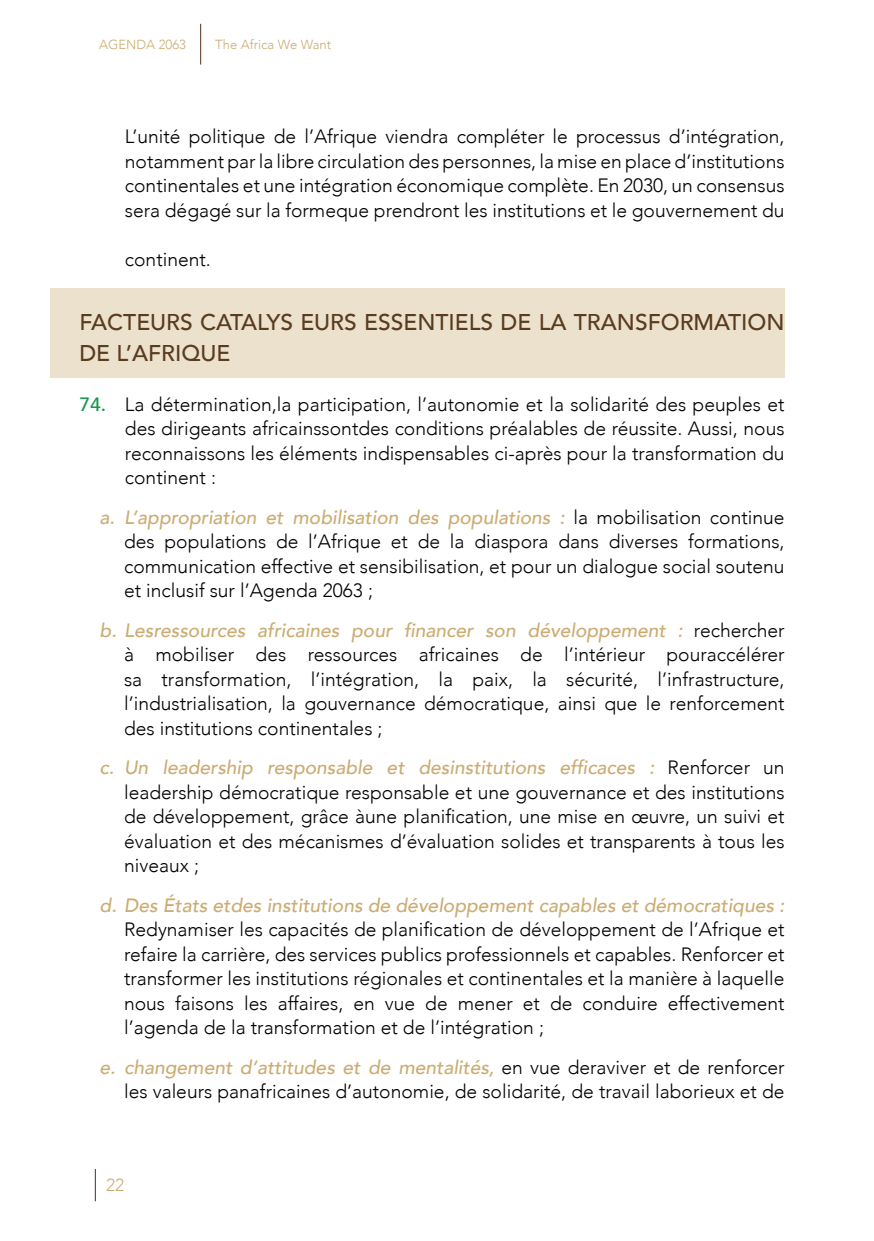
<style>
.page{position:relative;width:874px;height:1241px;background:#fff}
.page>*{position:absolute;margin:0;border:0;box-sizing:border-box;transform-origin:0 0}
.t1{font:500 22.75px/31.5px "Avenir";color:#593b1f}
.t2{font:300 19.25px/24.5px "Avenir";color:#000;text-align:justify}
.t3{font:italic 500 19.25px "Avenir";color:#cbac72}
.t4{font:300 17.5px "Avenir";color:#cbac72}
.t5{font:300 13.12px "Avenir";color:#cbac72}
.s1{font-weight:500;color:#129a48}
.s2{font-weight:500;font-style:italic;color:#cbac72}
</style>
<div class="page">
<hr style="left:200px;top:24px;width:1px;height:40px;background:#582e16">
<hr style="left:95px;top:1168px;width:1px;height:32px;background:#582e16">
<div style="left:50px;top:288px;width:734px;height:89px;background:#ece1cc"></div>
<p class="t5" style="left:99px;top:37px;width:88px">AGENDA 2063</p>
<p class="t5" style="left:215px;top:37px;width:117px">The Africa We Want</p>
<p class="t2" style="left:125px;top:124px;width:660px">L’unité politique de l’Afrique viendra compléter le processus d’intégration, notamment par la libre circulation des personnes, la mise en place d’institutions continentales et une intégration économique complète. En 2030, un consensus sera dégagé sur la formeque prendront les institutions et le gouvernement du</p>
<p class="t2" style="left:125px;top:247px;width:87px">continent.</p>
<p class="t1" style="left:79px;top:305px;width:706px">FACTEURS CATALYS EURS ESSENTIELS DE LA TRANSFORMATION<br>DE L’AFRIQUE</p>
<p class="t2" style="left:125px;top:392px;width:660px;text-indent:-46px"><span class="s1">74.</span> La détermination,la participation, l’autonomie et la solidarité des peuples et des dirigeants africainssontdes conditions préalables de réussite. Aussi, nous reconnaissons les éléments indispensables ci-après pour la transformation du continent :</p>
<p class="t2" style="left:124px;top:504px;width:661px;text-indent:-25px"><span class="s2">a. L’appropriation et mobilisation des populations :</span> la mobilisation continue des populations de l’Afrique et de la diaspora dans diverses formations, communication effective et sensibilisation, et pour un dialogue social soutenu et inclusif sur l’Agenda 2063 ;</p>
<p class="t2" style="left:124px;top:617px;width:661px;text-indent:-25px"><span class="s2">b. Lesressources africaines pour financer son développement :</span> rechercher à mobiliser des ressources africaines de l’intérieur pouraccélérer sa transformation, l’intégration, la paix, la sécurité, l’infrastructure, l’industrialisation, la gouvernance démocratique, ainsi que le renforcement des institutions continentales ;</p>
<p class="t2" style="left:124px;top:755px;width:661px;text-indent:-25px"><span class="s2">c. Un leadership responsable et desinstitutions efficaces :</span> Renforcer un leadership démocratique responsable et une gouvernance et des institutions de développement, grâce àune planification, une mise en œuvre, un suivi et évaluation et des mécanismes d’évaluation solides et transparents à tous les niveaux ;</p>
<p class="t3" style="left:99px;top:893px;width:686px">d. Des États etdes institutions de développement capables et démocratiques :</p>
<p class="t2" style="left:124px;top:917px;width:661px">Redynamiser les capacités de planification de développement de l’Afrique et refaire la carrière, des services publics professionnels et capables. Renforcer et transformer les institutions régionales et continentales et la manière à laquelle nous faisons les affaires, en vue de mener et de conduire effectivement l’agenda de la transformation et de l’intégration ;</p>
<p class="t2" style="left:99px;top:1054px;width:686px;text-align:right"><span class="s2">e. changement d’attitudes et de mentalités,</span> en vue deraviver et de renforcer les valeurs panafricaines d’autonomie, de solidarité, de travail laborieux et de</p>
<p class="t4" style="left:106px;top:1174px;width:20px">22</p>
</div>
